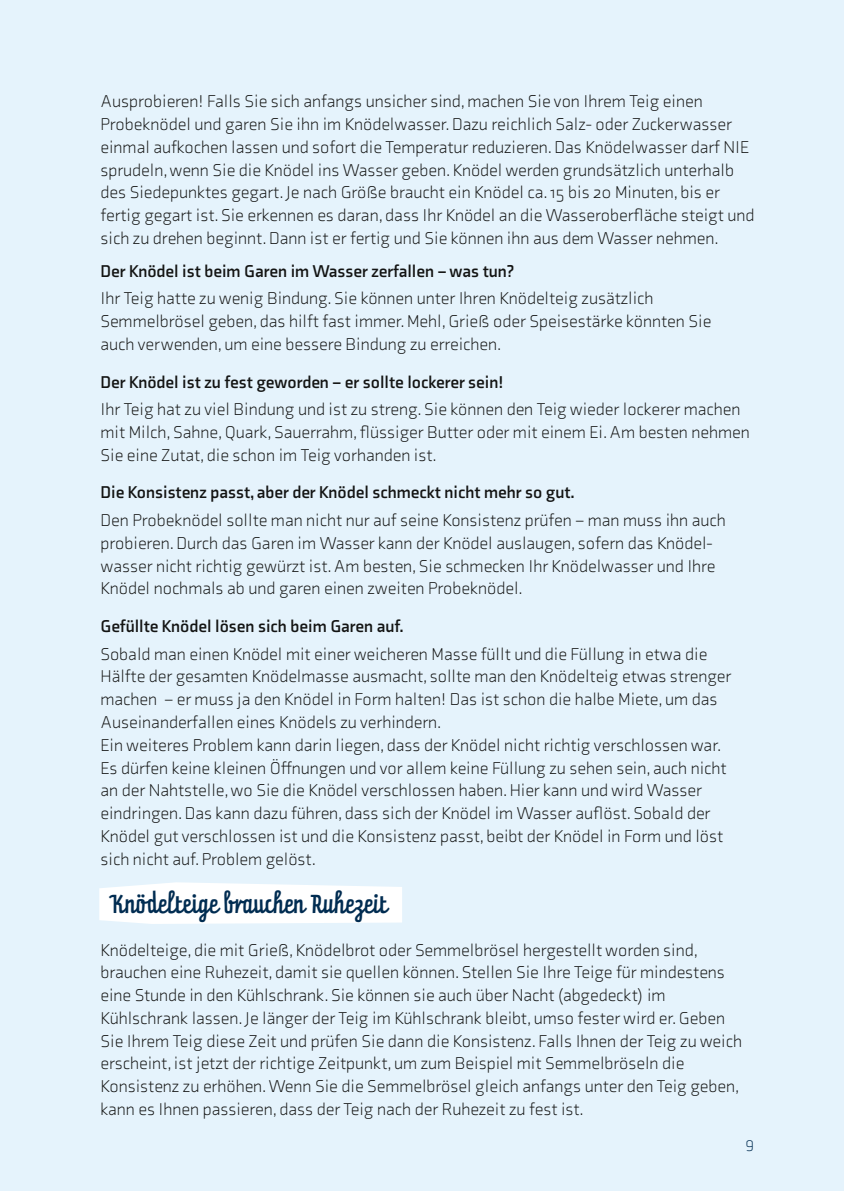
<style>
.page{position:relative;width:844px;height:1191px;background:#fff}
.page>*{position:absolute;margin:0;border:0;box-sizing:border-box;transform-origin:0 0}
.t1{font:22.75px "Prater Script Pro";color:#002c51}
.t2{font:300 17.5px/22.8px "Axia";color:#131413}
.t3{font:700 17.5px "Axia";color:#131413}
.t4{font:300 15.75px "Axia";color:#002c51}
</style>
<div class="page">
<div style="left:0;top:0;width:843px;height:1191px;background:#e5f3fc"></div>
<svg style="left:99px;top:882px;width:303px;height:42px;background:#fcfdfe"></svg>
<p class="t2" style="left:100px;top:90px;width:655px">Ausprobieren! Falls Sie sich anfangs unsicher sind, machen Sie von Ihrem Teig einen Probeknödel und garen Sie ihn im Knödelwasser. Dazu reichlich Salz- oder Zuckerwasser einmal aufkochen lassen und sofort die Temperatur reduzieren. Das Knödelwasser darf NIE sprudeln, wenn Sie die Knödel ins Wasser geben. Knödel werden grundsätzlich unterhalb des Siedepunktes gegart. Je nach Größe braucht ein Knödel ca. 15 bis 20 Minuten, bis er fertig gegart ist. Sie erkennen es daran, dass Ihr Knödel an die Wasseroberfläche steigt und sich zu drehen beginnt. Dann ist er fertig und Sie können ihn aus dem Wasser nehmen.</p>
<p class="t3" style="left:100px;top:260px;width:415px">Der Knödel ist beim Garen im Wasser zerfallen – was tun?</p>
<p class="t2" style="left:100px;top:287px;width:612px">Ihr Teig hatte zu wenig Bindung. Sie können unter Ihren Knödelteig zusätzlich<br>Semmelbrösel geben, das hilft fast immer. Mehl, Grieß oder Speisestärke könnten Sie auch verwenden, um eine bessere Bindung zu erreichen.</p>
<p class="t3" style="left:100px;top:371px;width:404px">Der Knödel ist zu fest geworden – er sollte lockerer sein!</p>
<p class="t2" style="left:100px;top:398px;width:650px">Ihr Teig hat zu viel Bindung und ist zu streng. Sie können den Teig wieder lockerer machen mit Milch, Sahne, Quark, Sauerrahm, flüssiger Butter oder mit einem Ei. Am besten nehmen<br>Sie eine Zutat, die schon im Teig vorhanden ist.</p>
<p class="t3" style="left:100px;top:482px;width:475px">Die Konsistenz passt, aber der Knödel schmeckt nicht mehr so gut.</p>
<p class="t2" style="left:100px;top:509px;width:626px">Den Probeknödel sollte man nicht nur auf seine Konsistenz prüfen – man muss ihn auch probieren. Durch das Garen im Wasser kann der Knödel auslaugen, sofern das Knödel&shy;wasser nicht richtig gewürzt ist. Am besten, Sie schmecken Ihr Knödelwasser und Ihre Knödel nochmals ab und garen einen zweiten Probeknödel.</p>
<p class="t3" style="left:100px;top:615px;width:304px">Gefüllte Knödel lösen sich beim Garen auf.</p>
<p class="t2" style="left:100px;top:642px;width:632px">Sobald man einen Knödel mit einer weicheren Masse füllt und die Füllung in etwa die Hälfte der gesamten Knödelmasse ausmacht, sollte man den Knödelteig etwas strenger machen – er muss ja den Knödel in Form halten! Das ist schon die halbe Miete, um das Auseinanderfallen eines Knödels zu verhindern.<br>Ein weiteres Problem kann darin liegen, dass der Knödel nicht richtig verschlossen war.<br>Es dürfen keine kleinen Öffnungen und vor allem keine Füllung zu sehen sein, auch nicht an der Nahtstelle, wo Sie die Knödel verschlossen haben. Hier kann und wird Wasser eindringen. Das kann dazu führen, dass sich der Knödel im Wasser auflöst. Sobald der Knödel gut verschlossen ist und die Konsistenz passt, beibt der Knödel in Form und löst sich nicht auf. Problem gelöst.</p>
<h1 class="t1" style="left:111px;top:885px;width:278px">Knödelteige brauchen Ruhezeit</h1>
<p class="t2" style="left:100px;top:938px;width:643px">Knödelteige, die mit Grieß, Knödelbrot oder Semmelbrösel hergestellt worden sind, brauchen eine Ruhezeit, damit sie quellen können. Stellen Sie Ihre Teige für mindestens eine Stunde in den Kühlschrank. Sie können sie auch über Nacht (abgedeckt) im Kühlschrank lassen. Je länger der Teig im Kühlschrank bleibt, umso fester wird er. Geben Sie Ihrem Teig diese Zeit und prüfen Sie dann die Konsistenz. Falls Ihnen der Teig zu weich erscheint, ist jetzt der richtige Zeitpunkt, um zum Beispiel mit Semmelbröseln die Konsistenz zu erhöhen. Wenn Sie die Semmelbrösel gleich anfangs unter den Teig geben, kann es Ihnen passieren, dass der Teig nach der Ruhezeit zu fest ist.</p>
<p class="t4" style="left:745px;top:1136px;width:11px">9</p>
</div>
